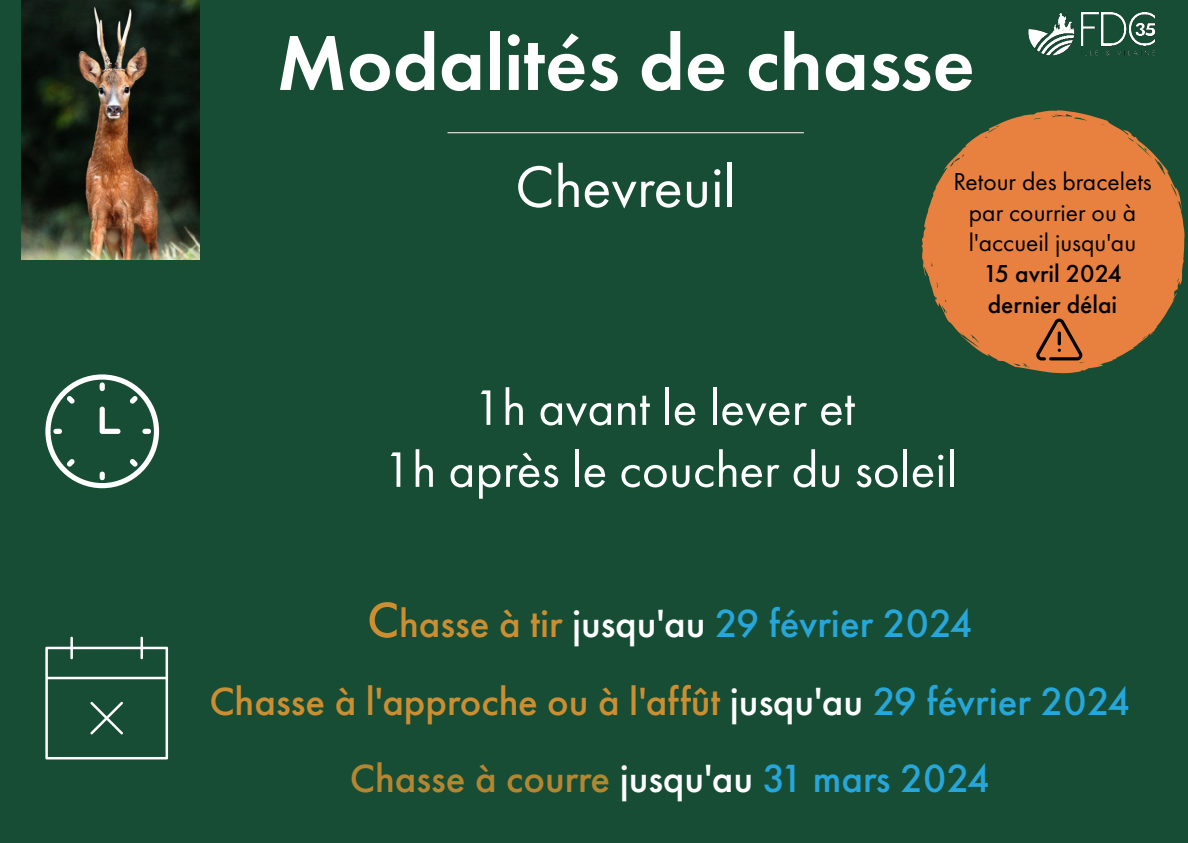
<style>
.page{position:relative;width:1188px;height:843px;background:#fff}
.page>*{position:absolute;margin:0;border:0;box-sizing:border-box;transform-origin:0 0}
.t1{font:600 80.8px "Futura PT";color:#fff}
.t2{font:60.6px "Futura PT";color:#fff}
.t3{font:51.6px/61.9px "Futura PT";color:#fff;text-align:center}
.t4{font:500 40.8px/77.5px "Futura PT";color:#cc8e31;text-align:center}
.t5{font:25.5px/30.6px "Futura PT";color:#000;text-align:center}
.t6{font:500 25.5px/30.6px "Futura PT";color:#000}
.s1{font-size:51.6px}
.s2{color:#fff}
.s3{color:#26a6da}
.s4{color:#b58631}
</style>
<div class="page">
<div style="left:0;top:0;width:1188px;height:842px;background:#164d34"></div>
<hr style="left:447px;top:132px;width:357px;height:1px;background:#fff">
<img style="left:21px;top:0;width:178px;height:260px">
<svg style="left:45px;top:374px;width:114px;height:114px"></svg>
<svg style="left:45px;top:636px;width:123px;height:123px"></svg>
<svg style="left:922px;top:110px;width:263px;height:263px;fill:#e8803f"></svg>
<svg style="left:1035px;top:318px;width:49px;height:42px;background:#b66431"></svg>
<img style="left:1028px;top:12px;width:127px;height:44px">
<h1 class="t1" style="left:277px;top:12px;width:700px">Modalités de chasse</h1>
<h2 class="t2" style="left:515px;top:150px;width:223px">Chevreuil</h2>
<p class="t5" style="left:953px;top:166px;width:200px">Retour des bracelets par courrier ou à l'accueil jusqu'au</p>
<p class="t6" style="left:983px;top:258px;width:140px">15 avril 2024 dernier délai</p>
<p class="t3" style="left:383px;top:376px;width:576px">1h avant le lever et<br>1h après le coucher du soleil</p>
<p class="t4" style="left:209px;top:584px;width:922px"><span class="s1">C</span>hasse à tir <span class="s2">jusqu'au</span> <span class="s3">29 février 2024<br></span>Chasse à l'approche ou à l'affût <span class="s2">jusqu'au</span> <span class="s3">29 février 2024<br></span><span class="s4">Chasse à courre</span> <span class="s2">jusqu'au</span> <span class="s3">31 mars 2024</span></p>
</div>
